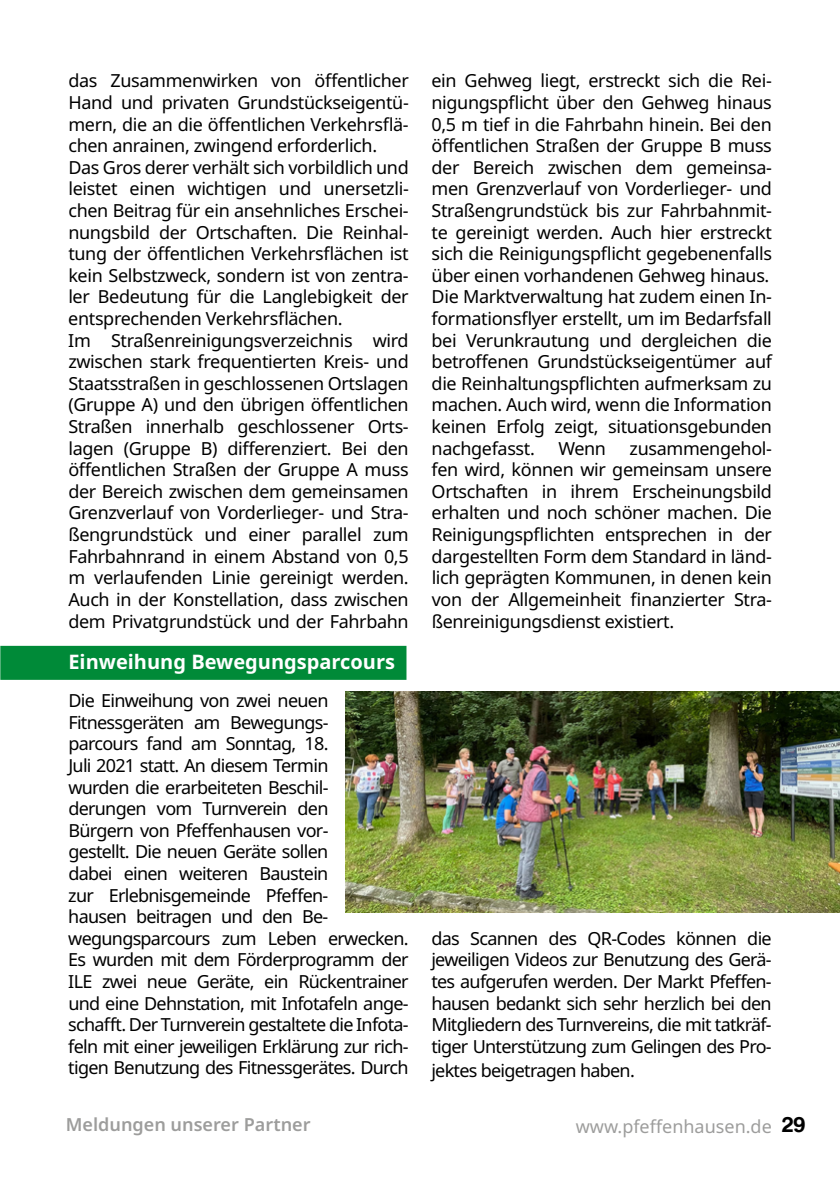
<style>
.page{position:relative;width:840px;height:1191px;background:#fff}
.page>*{position:absolute;margin:0;border:0;box-sizing:border-box;transform-origin:0 0}
.t1{font:700 20px "Noto Sans";color:#fff}
.t2{font:18px/21.6px "Noto Sans";letter-spacing:-.02em;color:#000}
.t3{font:18px/21.6px "Noto Sans";letter-spacing:-.04em;color:#000}
.t4{font:600 18px "Noto Sans";color:#9d9d9c}
.t5{font:18px "Noto Sans";color:#9d9d9c}
.s1{font-family:"Harabara";font-weight:700;font-size:22px;color:#000}
</style>
<div class="page">
<div style="left:0;top:646px;width:406px;height:34px;background:#008a38"></div>
<img style="left:345px;top:692px;width:494px;height:220px">
<p class="t2" style="left:68px;top:70px;width:342px">das Zusammenwirken von öffentlicher Hand und privaten Grundstückseigentü&shy;mern, die an die öffentlichen Verkehrsflä&shy;chen anrainen, zwingend erforderlich.<br>Das Gros derer verhält sich vorbildlich und leistet einen wichtigen und unersetzli&shy;chen Beitrag für ein ansehnliches Erschei&shy;nungsbild der Ortschaften. Die Reinhal&shy;tung der öffentlichen Verkehrsflächen ist kein Selbstzweck, sondern ist von zentra&shy;ler Bedeutung für die Langlebigkeit der entsprechenden Verkehrsflächen.<br>Im Straßenreinigungsverzeichnis wird zwischen stark frequentierten Kreis- und Staatsstraßen in geschlossenen Ortslagen (Gruppe A) und den übrigen öffentlichen Straßen innerhalb geschlossener Orts&shy;lagen (Gruppe B) differenziert. Bei den öffentlichen Straßen der Gruppe A muss der Bereich zwischen dem gemeinsamen Grenzverlauf von Vorderlieger- und Stra&shy;ßengrundstück und einer parallel zum Fahrbahnrand in einem Abstand von 0,5 m verlaufenden Linie gereinigt werden.<br>Auch in der Konstellation, dass zwischen dem Privatgrundstück und der Fahrbahn</p>
<p class="t2" style="left:431px;top:70px;width:342px">ein Gehweg liegt, erstreckt sich die Rei&shy;nigungspflicht über den Gehweg hinaus 0,5 m tief in die Fahrbahn hinein. Bei den öffentlichen Straßen der Gruppe B muss der Bereich zwischen dem gemeinsa&shy;men Grenzverlauf von Vorderlieger- und Straßengrundstück bis zur Fahrbahnmit&shy;te gereinigt werden. Auch hier erstreckt sich die Reinigungspflicht gegebenenfalls über einen vorhandenen Gehweg hinaus.<br>Die Marktverwaltung hat zudem einen In&shy;formationsflyer erstellt, um im Bedarfsfall bei Verunkrautung und dergleichen die betroffenen Grundstückseigentümer auf die Reinhaltungspflichten aufmerksam zu machen. Auch wird, wenn die Information keinen Erfolg zeigt, situationsgebunden nachgefasst.</p>
<p class="t2" style="left:431px;top:438px;width:342px;text-align:justify;text-indent:198px">zusammengehol&shy;fen wird, können wir gemeinsam unsere Ortschaften in ihrem Erscheinungsbild erhalten und noch schöner machen. Die Reinigungspflichten entsprechen in der dargestellten Form dem Standard in länd&shy;lich geprägten Kommunen, in denen kein von der Allgemeinheit finanzierter Stra&shy;ßenreinigungsdienst existiert.</p>
<p class="t2" style="left:558px;top:438px;width:49px">Wenn</p>
<p class="t1" style="left:68px;top:647px;width:328px">Einweihung Bewegungsparcours</p>
<p class="t3" style="left:68px;top:690px;width:342px">Die Einweihung von zwei neuen Fitnessgeräten am Bewegungs-<br>parcours fand am Sonntag, 18.<br>Juli 2021 statt. An diesem Termin<br>wurden die erarbeiteten Beschil&shy;derungen vom Turnverein den<br>Bürgern von Pfeffenhausen vor-<br>gestellt. Die neuen Geräte sollen<br>dabei einen weiteren Baustein<br>zur Erlebnisgemeinde Pfeffen-<br>hausen beitragen und den Be&shy;wegungsparcours zum Leben erwecken.<br>Es wurden mit dem Förderprogramm der ILE zwei neue Geräte, ein Rückentrainer und eine Dehnstation, mit Infotafeln ange&shy;schafft. Der Turnverein gestaltete die Infota&shy;feln mit einer jeweiligen Erklärung zur rich&shy;tigen Benutzung des Fitnessgerätes. Durch</p>
<p class="t4" style="left:66px;top:1112px;width:246px">Meldungen unserer Partner</p>
<p class="t2" style="left:431px;top:928px;width:342px;text-align:justify">das Scannen des QR-Codes können die jeweiligen Videos zur Benutzung des Gerä&shy;tes aufgerufen werden. Der Markt Pfeffen&shy;hausen bedankt sich sehr herzlich bei den Mitgliedern des Turnvereins, die mit tatkräf&shy;tiger Unterstützung zum Gelingen des Pro-</p>
<p class="t3" style="left:431px;top:1060px;width:205px">jektes beigetragen haben.</p>
<p class="t5" style="left:575px;top:1113px;width:231px">www.pfeffenhausen.de <span class="s1">29</span></p>
</div>
